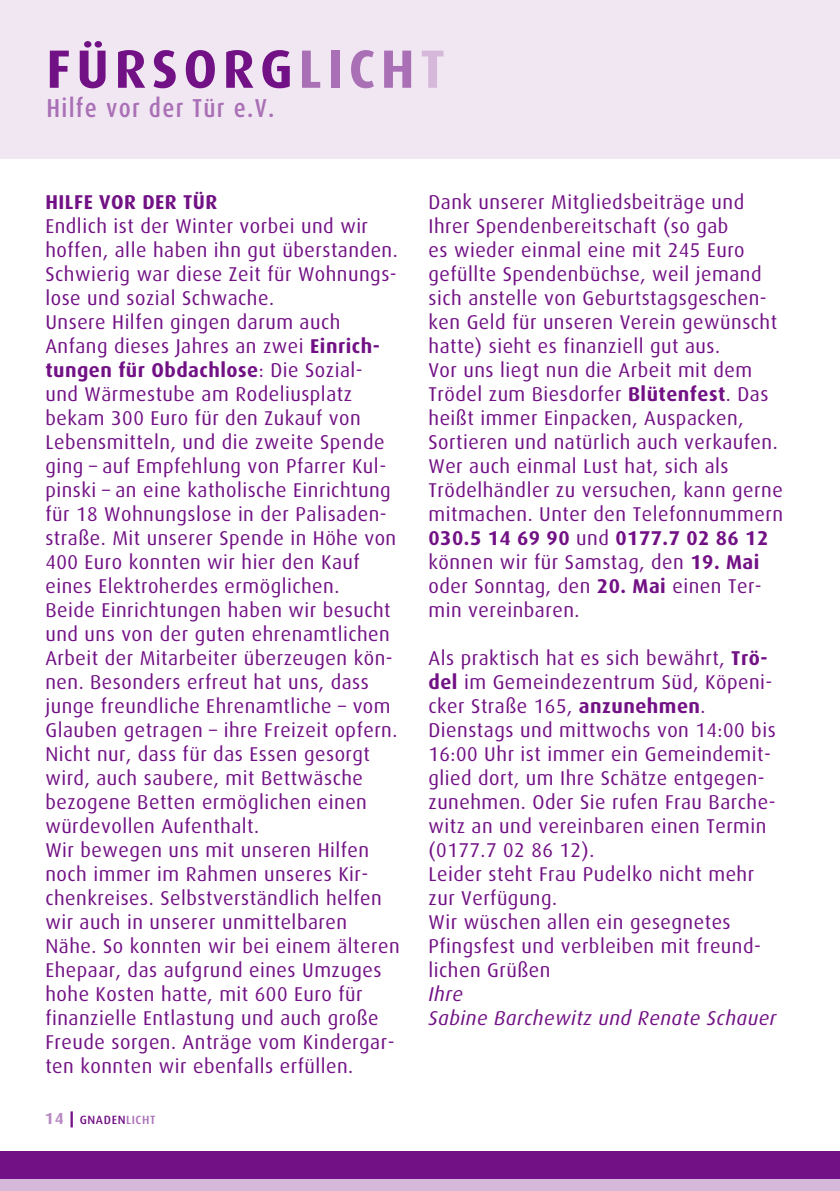
<style>
.page{position:relative;width:840px;height:1191px;background:#fff}
.page>*{position:absolute;margin:0;border:0;box-sizing:border-box;transform-origin:0 0}
.t1{font:700 54px "Dax";letter-spacing:.1em;color:#721185}
.t2{font:500 26px "Dax Condensed";letter-spacing:.05em;color:#aa70b6}
.t3{font:20px/24px "Dax";letter-spacing:.025em;color:#721185}
.t4{font:italic 20px/24px "Dax";letter-spacing:.025em;color:#721185}
.t5{font:700 20px "Dax";letter-spacing:.025em;color:#721185}
.t6{font:500 12px "Dax";letter-spacing:.05em;color:#721185}
.s1{color:#aa70b6}
.s2{color:#d5b8da}
.s3{font-weight:700}
.s4{font-weight:700;font-size:16px;color:#b888c2}
.s5{font-weight:800;font-size:16px}
</style>
<div class="page">
<div style="left:0;top:1151px;width:839px;height:40px;background:#721185"></div>
<div style="left:0;top:1179px;width:839px;height:12px;background:#d5b8da"></div>
<div style="left:0;top:0;width:839px;height:159px;background:#f1e7f3"></div>
<hr style="left:839px;top:0;width:1px;height:159px;background:#f1e7f3">
<hr style="left:839px;top:1151px;width:1px;height:40px;background:#721185">
<svg style="left:839px;top:1179px;width:1px;height:12px"></svg>
<h1 class="t1" style="left:46px;top:39px;width:400px">fürsorg<span class="s1">lich</span><span class="s2">t</span></h1>
<h2 class="t2" style="left:46px;top:93px;width:229px">Hilfe vor der Tür e.V.</h2>
<p class="t5" style="left:45px;top:190px;width:173px">Hilfe vor der Tür</p>
<p class="t3" style="left:45px;top:214px;width:355px">Endlich ist der Winter vorbei und wir hoffen, alle haben ihn gut überstanden.<br>Schwierig war diese Zeit für Wohnungs&shy;lose und sozial Schwache.<br>Unsere Hilfen gingen darum auch Anfang dieses Jahres an zwei <span class="s3">Einrich&shy;tungen für Obdachlose</span>: Die Sozial&shy;und Wärmestube am Rodeliusplatz bekam 300 Euro für den Zukauf von Lebensmitteln, und die zweite Spende ging – auf Empfehlung von Pfarrer Kul&shy;pinski – an eine katholische Einrichtung für 18 Wohnungslose in der Palisaden&shy;straße. Mit unserer Spende in Höhe von 400 Euro konnten wir hier den Kauf eines Elektroherdes ermöglichen.<br>Beide Einrichtungen haben wir besucht und uns von der guten ehrenamtlichen Arbeit der Mitarbeiter überzeugen kön&shy;nen. Besonders erfreut hat uns, dass junge freundliche Ehrenamtliche – vom Glauben getragen – ihre Freizeit opfern.<br>Nicht nur, dass für das Essen gesorgt wird, auch saubere, mit Bettwäsche bezogene Betten ermöglichen einen würdevollen Aufenthalt.<br>Wir bewegen uns mit unseren Hilfen noch immer im Rahmen unseres Kir&shy;chenkreises. Selbstverständlich helfen wir auch in unserer unmittelbaren Nähe. So konnten wir bei einem älteren Ehepaar, das aufgrund eines Umzuges hohe Kosten hatte, mit 600 Euro für finanzielle Entlastung und auch große Freude sorgen. Anträge vom Kindergar&shy;ten konnten wir ebenfalls erfüllen.</p>
<p class="t6" style="left:45px;top:1113px;width:112px"><span class="s4">14</span> <span class="s5">|</span> GNADEN<span class="s1">LICHT</span></p>
<p class="t3" style="left:428px;top:190px;width:356px">Dank unserer Mitgliedsbeiträge und<br>I hrer Spendenbereitschaft (so gab<br>es wieder einmal eine mit 245 Euro gefüllte Spendenbüchse, weil jemand sich anstelle von Geburtstagsgeschen&shy;ken Geld für unseren Verein gewünscht hatte) sieht es finanziell gut aus.<br>Vor uns liegt nun die Arbeit mit dem Trödel zum Biesdorfer <span class="s3">Blütenfest</span>. Das heißt immer Einpacken, Auspacken, Sortieren und natürlich auch verkaufen.<br>Wer auch einmal Lust hat, sich als Trödelhändler zu versuchen, kann gerne mitmachen. Unter den Telefonnummern <span class="s3">030.5 14 69 90</span> und <span class="s3">0177.7 02 86 12 </span>können wir für Samstag, den <span class="s3">19. Mai </span>oder Sonntag, den <span class="s3">20. Mai</span> einen Ter&shy;min vereinbaren.</p>
<p class="t3" style="left:428px;top:646px;width:348px">Als praktisch hat es sich bewährt, <span class="s3">Trö&shy;del</span> im Gemeindezentrum Süd, Köpeni&shy;cker Straße 165, <span class="s3">anzunehmen</span>.<br>Dienstags und mittwochs von 14:00 bis<br>16:00 Uhr ist immer ein Gemeindemit&shy;glied dort, um I hre Schätze entgegen&shy;zunehmen. Oder Sie rufen Frau Barche&shy;witz an und vereinbaren einen Termin (0177.7 02 86 12).<br>Leider steht Frau Pudelko nicht mehr zur Verfügung.<br>Wir wüschen allen ein gesegnetes<br>Pfingsfest und verbleiben mit freund&shy;lichen Grüßen</p>
<p class="t4" style="left:428px;top:982px;width:349px">Ihre<br>Sabine Barchewitz und Renate Schauer</p>
</div>
